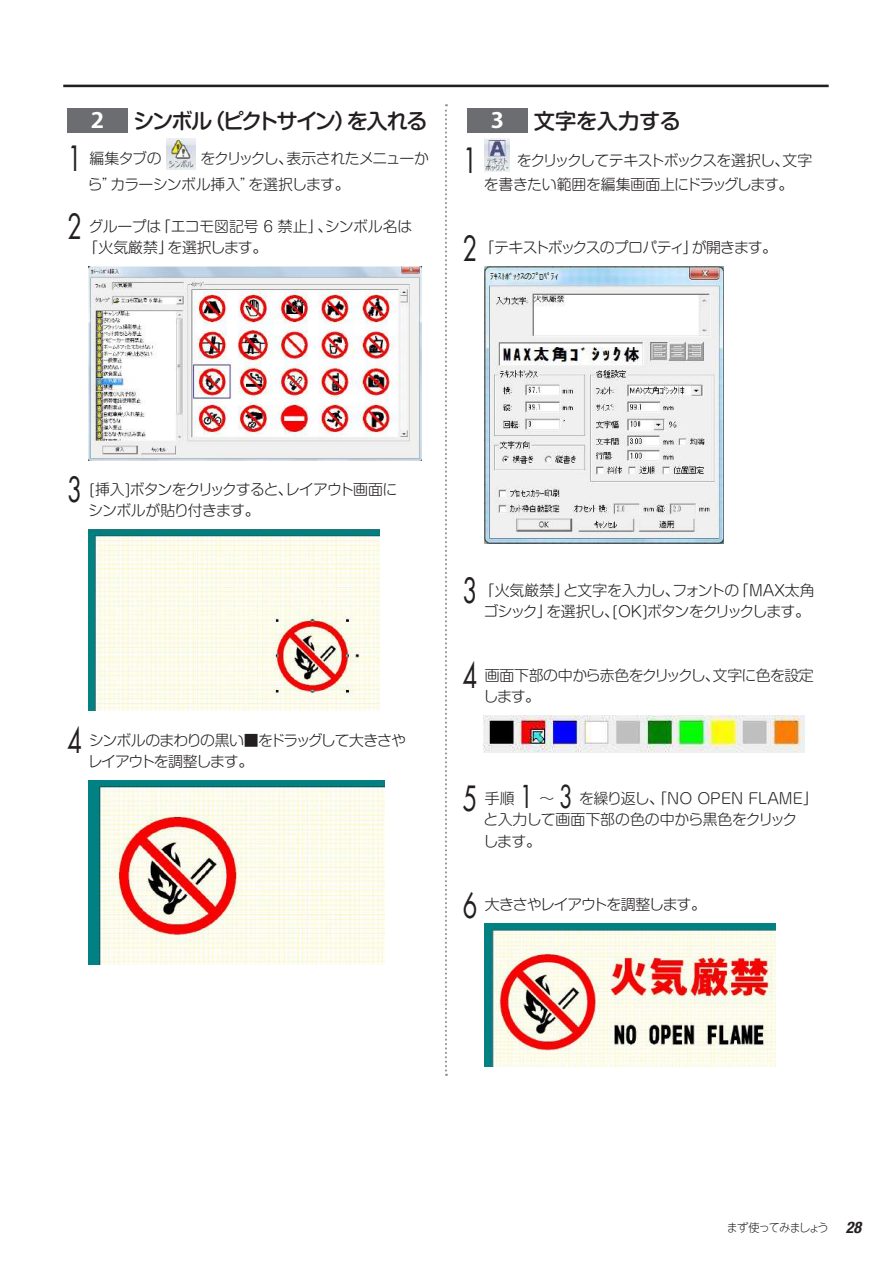
<style>
.page{position:relative;width:893px;height:1263px;background:#fff}
.page>*{position:absolute;margin:0;border:0;box-sizing:border-box;transform-origin:0 0}
.t1{font:34.05px "Futura LT";color:#231f20;scale:.7 1}
.t2{font:500 21.3px "Shin M Go Pro";letter-spacing:-.09em;color:#231f20}
.t3{font:500 21.3px "Shin M Go Pro";letter-spacing:-.015em;color:#231f20}
.t4{font:700 21px "Koz Go Pro";color:#fff;scale:1.11 1}
.t5{font:300 14.85px/21.3px "Shin M Go Pro";letter-spacing:-.05em;color:#231f20}
.t6{font:300 14.85px/21.3px "Shin M Go Pro";letter-spacing:-.075em;color:#231f20}
.t7{font:300 14.85px/21.3px "Shin M Go Pro";letter-spacing:-.005em;color:#231f20}
.t8{font:300 14.85px/21.3px "Shin M Go Pro";letter-spacing:-.02em;color:#231f20}
.t9{font:300 11.7px "Jun 101 Pro";letter-spacing:-.13em;color:#231f20}
.s1{font-family:"Futura LT";font-weight:400;font-size:30.9px}
.s2{font-family:"Helvetica Neue LT Pro";font-weight:700;font-style:italic;font-stretch:condensed;font-size:15.9px}
</style>
<div class="page">
<hr style="left:63px;top:85px;width:766px;height:2px;background:#231f20">
<svg style="left:445px;top:104px;width:2px;height:972px"></svg>
<div style="left:68px;top:108px;width:60px;height:25px;background:#6c6d70"></div>
<img style="left:167px;top:138px;width:29px;height:31px">
<img style="left:89px;top:267px;width:333px;height:193px">
<img style="left:89px;top:530px;width:291px;height:181px">
<img style="left:89px;top:781px;width:296px;height:183px">
<div style="left:467px;top:108px;width:60px;height:25px;background:#6c6d70"></div>
<img style="left:485px;top:138px;width:25px;height:33px">
<img style="left:484px;top:267px;width:239px;height:277px">
<img style="left:483px;top:716px;width:321px;height:37px">
<img style="left:484px;top:924px;width:291px;height:142px">
<h3 class="t4" style="left:91px;top:107px;width:14px">2</h3>
<h2 class="t2" style="left:133px;top:103px;width:296px">シンボル（ピクトサイン）を入れる</h2>
<h3 class="t4" style="left:491px;top:107px;width:14px">3</h3>
<h2 class="t3" style="left:534px;top:103px;width:149px">文字を入力する</h2>
<h1 class="t1" style="left:68px;top:136px;width:22px">1</h1>
<p class="t5" style="left:89px;top:146px;width:74px">編集タブの</p>
<p class="t5" style="left:88px;top:143px;width:343px;line-height:26.1px;text-indent:113px">をクリックし、表示されたメニューから”カラーシンボル挿入”を選択します。</p>
<h1 class="t1" style="left:463px;top:139px;width:22px">1</h1>
<p class="t5" style="left:484px;top:146px;width:330px;line-height:23.9px;text-indent:33px">をクリックしてテキストボックスを選択し、文字を書きたい範囲を編集画面上にドラッグします。</p>
<h1 class="t1" style="left:68px;top:205px;width:22px">2</h1>
<p class="t8" style="left:84px;top:214px;width:330px;text-indent:5px">グループは「エコモ図記号 6 禁止」、シンボル名は「火気厳禁」を選択します。</p>
<h1 class="t1" style="left:463px;top:226px;width:22px">2</h1>
<p class="t5" style="left:480px;top:235px;width:299px">「テキストボックスのプロパティ」が開きます。</p>
<h1 class="t1" style="left:68px;top:468px;width:22px">3</h1>
<p class="t5" style="left:88px;top:477px;width:311px">[挿入]ボタンをクリックすると、レイアウト画面にシンボルが貼り付きます。</p>
<h1 class="t1" style="left:68px;top:719px;width:22px">4</h1>
<p class="t6" style="left:88px;top:728px;width:320px">シンボルのまわりの黒い■をドラッグして大きさやレイアウトを調整します。</p>
<h1 class="t1" style="left:463px;top:569px;width:22px">3</h1>
<p class="t5" style="left:480px;top:578px;width:336px">「火気厳禁」と文字を入力し、フォントの「MAX太角ゴシック」を選択し、[OK]ボタンをクリックします。</p>
<h1 class="t1" style="left:463px;top:654px;width:22px">4</h1>
<p class="t5" style="left:483px;top:663px;width:332px">画面下部の中から赤色をクリックし、文字に色を設定します。</p>
<h1 class="t1" style="left:463px;top:777px;width:22px">5</h1>
<p class="t7" style="left:483px;top:786px;width:336px">手順 <span class="s1">1</span> ～ <span class="s1">3</span> を繰り返し、「NO OPEN FLAME」と入力して画面下部の色の中から黒色をクリック<br>します。</p>
<h1 class="t1" style="left:463px;top:883px;width:22px">6</h1>
<p class="t6" style="left:485px;top:892px;width:222px">大きさやレイアウトを調整します。</p>
<p class="t9" style="left:727px;top:1218px;width:136px">まず使ってみましょう <span class="s2">28</span></p>
</div>
